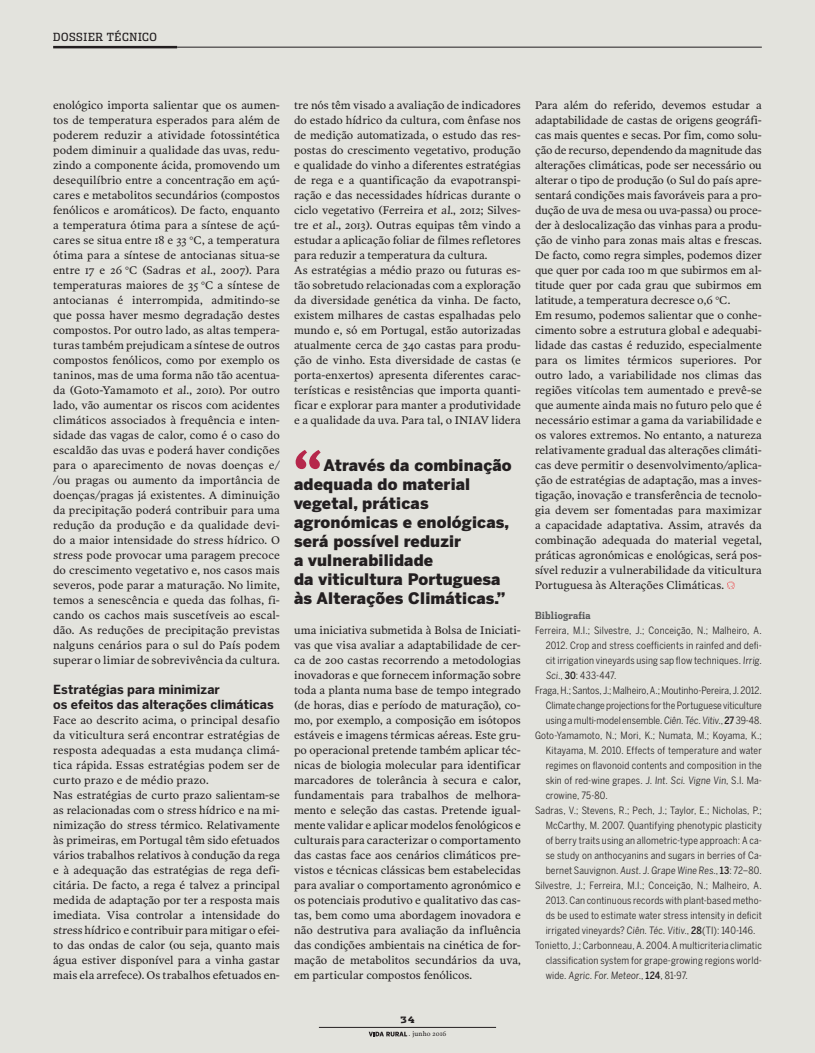
<style>
.page{position:relative;width:815px;height:1053px;background:#fff}
.page>*{position:absolute;margin:0;border:0;box-sizing:border-box;transform-origin:0 0}
.t1{font:700 52.25px "Poynter Text";color:#b6274b}
.t2{font:900 15.75px/19px "Benton Sans";letter-spacing:.01em;color:#231f20}
.t3{font:700 12.5px/15px "Benton Sans";letter-spacing:.005em;color:#231f20}
.t4{font:11.25px/15px "Poynter Text Roman Two";letter-spacing:-.005em;color:#231f20}
.t5{font:11.25px "Dispatch Cond";letter-spacing:.055em;color:#231f20}
.t6{font:10px "Benton Sans Cond";letter-spacing:.01em;color:#231f20}
.t7{font:700 10px "Dispatch Cond";letter-spacing:.02em;color:#57585a}
.t8{font:900 8.75px "Dispatch";color:#231f20}
.t9{font:6.75px "Poynter Text Roman Two";letter-spacing:.025em;color:#231f20}
.s1{font-weight:500}
</style>
<div class="page">
<div style="left:0;top:0;width:815px;height:1052px;background:#e3e3dd"></div>
<hr style="left:53px;top:46px;width:124px;height:2px;background:#231f20">
<svg style="left:369px;top:1031px;width:38px;height:5px"></svg>
<hr style="left:319px;top:1027px;width:177px;height:1px;background:#231f20">
<hr style="left:177px;top:47px;width:585px;height:1px;background:#231f20">
<svg style="left:727px;top:581px;width:8px;height:8px"></svg>
<p class="t5" style="left:53px;top:30px;width:105px">DOSSIER TÉCNICO</p>
<p class="t5" style="left:53px;top:30px;width:49px">CABEÇA</p>
<p class="t4" style="left:53px;top:97px;width:228px;text-align:justify">enológico importa salientar que os aumen&shy;tos de temperatura esperados para além de poderem reduzir a atividade fotossintética podem diminuir a qualidade das uvas, redu&shy;zindo a componente ácida, promovendo um desequilíbrio entre a concentração em açú&shy;cares e metabolitos secundários (compostos fenólicos e aromáticos). De facto, enquanto a temperatura ótima para a síntese de açú&shy;cares se situa entre 18 e 33 °C, a temperatura ótima para a síntese de antocianas situa-se entre 17 e 26 °C (Sadras et al., 2007). Para temperaturas maiores de 35 °C a síntese de antocianas é interrompida, admitindo-se que possa haver mesmo degradação destes compostos. Por outro lado, as altas tempera&shy;turas também prejudicam a síntese de outros compostos fenólicos, como por exemplo os taninos, mas de uma forma não tão acentua&shy;da (Goto-Yamamoto et al., 2010). Por outro lado, vão aumentar os riscos com acidentes climáticos associados à frequência e inten&shy;sidade das vagas de calor, como é o caso do escaldão das uvas e poderá haver condições para o aparecimento de novas doenças e/ /ou pragas ou aumento da importância de doenças/pragas já existentes. A diminuição da precipitação poderá contribuir para uma redução da produção e da qualidade devi&shy;do a maior intensidade do stress hídrico. O stress pode provocar uma paragem precoce do crescimento vegetativo e, nos casos mais severos, pode parar a maturação. No limite, temos a senescência e queda das folhas, fi&shy;cando os cachos mais suscetíveis ao escal&shy;dão. As reduções de precipitação previstas nalguns cenários para o sul do País podem superar o limiar de sobrevivência da cultura.</p>
<p class="t3" style="left:53px;top:682px;width:222px">Estratégias para minimizar<br>os efeitos das alterações climáticas</p>
<p class="t4" style="left:53px;top:712px;width:228px">Face ao descrito acima, o principal desafio da viticultura será encontrar estratégias de resposta adequadas a esta mudança climá&shy;tica rápida. Essas estratégias podem ser de curto prazo e de médio prazo.<br>Nas estratégias de curto prazo salientam-se as relacionadas com o stress hídrico e na mi&shy;nimização do stress térmico. Relativamente às primeiras, em Portugal têm sido efetuados vários trabalhos relativos à condução da rega e à adequação das estratégias de rega defi&shy;citária. De facto, a rega é talvez a principal medida de adaptação por ter a resposta mais imediata. Visa controlar a intensidade do stress hídrico e contribuir para mitigar o efei&shy;to das ondas de calor (ou seja, quanto mais água estiver disponível para a vinha gastar mais ela arrefece). Os trabalhos efetuados en-</p>
<p class="t4" style="left:294px;top:97px;width:228px">tre nós têm visado a avaliação de indicadores do estado hídrico da cultura, com ênfase nos de medição automatizada, o estudo das res&shy;postas do crescimento vegetativo, produção e qualidade do vinho a diferentes estratégias de rega e a quantificação da evapotranspi&shy;ração e das necessidades hídricas durante o ciclo vegetativo (Ferreira et al., 2012; Silves&shy;tre et al., 2013). Outras equipas têm vindo a estudar a aplicação foliar de filmes refletores para reduzir a temperatura da cultura.<br>As estratégias a médio prazo ou futuras es&shy;tão sobretudo relacionadas com a exploração da diversidade genética da vinha. De facto, existem milhares de castas espalhadas pelo mundo e, só em Portugal, estão autorizadas atualmente cerca de 340 castas para produ&shy;ção de vinho. Esta diversidade de castas (e porta-enxertos) apresenta diferentes carac&shy;terísticas e resistências que importa quanti&shy;ficar e explorar para manter a produtividade e a qualidade da uva. Para tal, o INIAV lidera</p>
<h1 class="t1" style="left:294px;top:446px;width:30px">“</h1>
<h2 class="t2" style="left:294px;top:455px;width:219px;text-indent:29px">Através da combinação adequada do material vegetal, práticas agronómicas e enológicas, será possível reduzir<br>a vulnerabilidade<br>da viticultura Portuguesa às Alterações Climáticas.”</h2>
<p class="t4" style="left:294px;top:622px;width:228px;text-align:justify">uma iniciativa submetida à Bolsa de Iniciati&shy;vas que visa avaliar a adaptabilidade de cer&shy;ca de 200 castas recorrendo a metodologias inovadoras e que fornecem informação sobre toda a planta numa base de tempo integrado (de horas, dias e período de maturação), co&shy;mo, por exemplo, a composição em isótopos estáveis e imagens térmicas aéreas. Este gru&shy;po operacional pretende também aplicar téc&shy;nicas de biologia molecular para identificar marcadores de tolerância à secura e calor, fundamentais para trabalhos de melhora&shy;mento e seleção das castas. Pretende igual&shy;mente validar e aplicar modelos fenológicos e culturais para caracterizar o comportamento das castas face aos cenários climáticos pre&shy;vistos e técnicas clássicas bem estabelecidas para avaliar o comportamento agronómico e os potenciais produtivo e qualitativo das cas&shy;tas, bem como uma abordagem inovadora e não destrutiva para avaliação da influência das condições ambientais na cinética de for&shy;mação de metabolitos secundários da uva, em particular compostos fenólicos.</p>
<p class="t8" style="left:400px;top:1013px;width:16px">34</p>
<p class="t9" style="left:409px;top:1029px;width:39px">. junho 2016</p>
<p class="t4" style="left:535px;top:97px;width:228px">Para além do referido, devemos estudar a adaptabilidade de castas de origens geográfi&shy;cas mais quentes e secas. Por fim, como solu&shy;ção de recurso, dependendo da magnitude das alterações climáticas, pode ser necessário ou alterar o tipo de produção (o Sul do país apre&shy;sentará condições mais favoráveis para a pro&shy;dução de uva de mesa ou uva-passa) ou proce&shy;der à deslocalização das vinhas para a produ&shy;ção de vinho para zonas mais altas e frescas.<br>De facto, como regra simples, podemos dizer que quer por cada 100 m que subirmos em al&shy;titude quer por cada grau que subirmos em latitude, a temperatura decresce 0,6 °C.<br>Em resumo, podemos salientar que o conhe&shy;cimento sobre a estrutura global e adequabi&shy;lidade das castas é reduzido, especialmente para os limites térmicos superiores. Por outro lado, a variabilidade nos climas das regiões vitícolas tem aumentado e prevê-se que aumente ainda mais no futuro pelo que é necessário estimar a gama da variabilidade e os valores extremos. No entanto, a natureza relativamente gradual das alterações climáti&shy;cas deve permitir o desenvolvimento/aplica&shy;ção de estratégias de adaptação, mas a inves&shy;tigação, inovação e transferência de tecnolo&shy;gia devem ser fomentadas para maximizar a capacidade adaptativa. Assim, através da combinação adequada do material vegetal, práticas agronómicas e enológicas, será pos&shy;sível reduzir a vulnerabilidade da viticultura Portuguesa às Alterações Climáticas.</p>
<p class="t7" style="left:535px;top:609px;width:57px">Bibliografia</p>
<p class="t6" style="left:535px;top:624px;width:228px">Ferreira, M.I.; Silvestre, J.; Conceição, N.; Malheiro, A.</p>
<p class="t6" style="left:546px;top:639px;width:218px">2012. Crop and stress coefficients in rainfed and defi-</p>
<p class="t6" style="left:546px;top:654px;width:219px">cit irrigation vineyards using sap flow techniques. Irrig.</p>
<p class="t6" style="left:546px;top:669px;width:72px">Sci., <span class="s1">30</span>: 433-447.</p>
<p class="t6" style="left:535px;top:684px;width:228px">Fraga, H.; Santos, J.; Malheiro, A.; Moutinho-Pereira, J. 2012.</p>
<p class="t6" style="left:546px;top:699px;width:218px">Climate change projections for the Portuguese viticulture</p>
<p class="t6" style="left:546px;top:714px;width:218px">using a multi-model ensemble. Ciên.Téc.Vitiv., <span class="s1">27</span> 39-48.</p>
<p class="t6" style="left:535px;top:729px;width:228px">Goto-Yamamoto, N.; Mori, K.; Numata, M.; Koyama, K.;</p>
<p class="t6" style="left:546px;top:744px;width:218px">Kitayama, M. 2010. Effects of temperature and water</p>
<p class="t6" style="left:546px;top:759px;width:218px">regimes on flavonoid contents and composition in the</p>
<p class="t6" style="left:546px;top:774px;width:218px">skin of red-wine grapes. J. Int. Sci. Vigne Vin, S.I. Ma-</p>
<p class="t6" style="left:546px;top:789px;width:64px">crowine, 75-80.</p>
<p class="t6" style="left:535px;top:804px;width:228px">Sadras, V.; Stevens, R.; Pech, J.; Taylor, E.; Nicholas, P.;</p>
<p class="t6" style="left:546px;top:819px;width:218px">McCarthy, M. 2007. Quantifying phenotypic plasticity</p>
<p class="t6" style="left:546px;top:834px;width:218px">of berry traits using an allometric-type approach: A ca-</p>
<p class="t6" style="left:546px;top:849px;width:218px">se study on anthocyanins and sugars in berries of Ca-</p>
<p class="t6" style="left:546px;top:864px;width:218px">bernet Sauvignon. Aust. J. Grape Wine Res., <span class="s1">13</span>: 72–80.</p>
<p class="t6" style="left:535px;top:879px;width:228px">Silvestre, J.; Ferreira, M.I.; Conceição, N.; Malheiro, A.</p>
<p class="t6" style="left:546px;top:894px;width:218px">2013. Can continuous records with plant-based metho-</p>
<p class="t6" style="left:546px;top:909px;width:218px">ds be used to estimate water stress intensity in deficit</p>
<p class="t6" style="left:546px;top:924px;width:211px">irrigated vineyards? Ciên. Téc. Vitiv., <span class="s1">28</span>(TI): 140-146.</p>
<p class="t6" style="left:535px;top:939px;width:228px">Tonietto, J.; Carbonneau, A. 2004. A multicriteria climatic</p>
<p class="t6" style="left:546px;top:954px;width:218px">classification system for grape-growing regions world-</p>
<p class="t6" style="left:546px;top:969px;width:144px">wide. Agric. For. Meteor., <span class="s1">124</span>, 81-97.</p>
</div>
